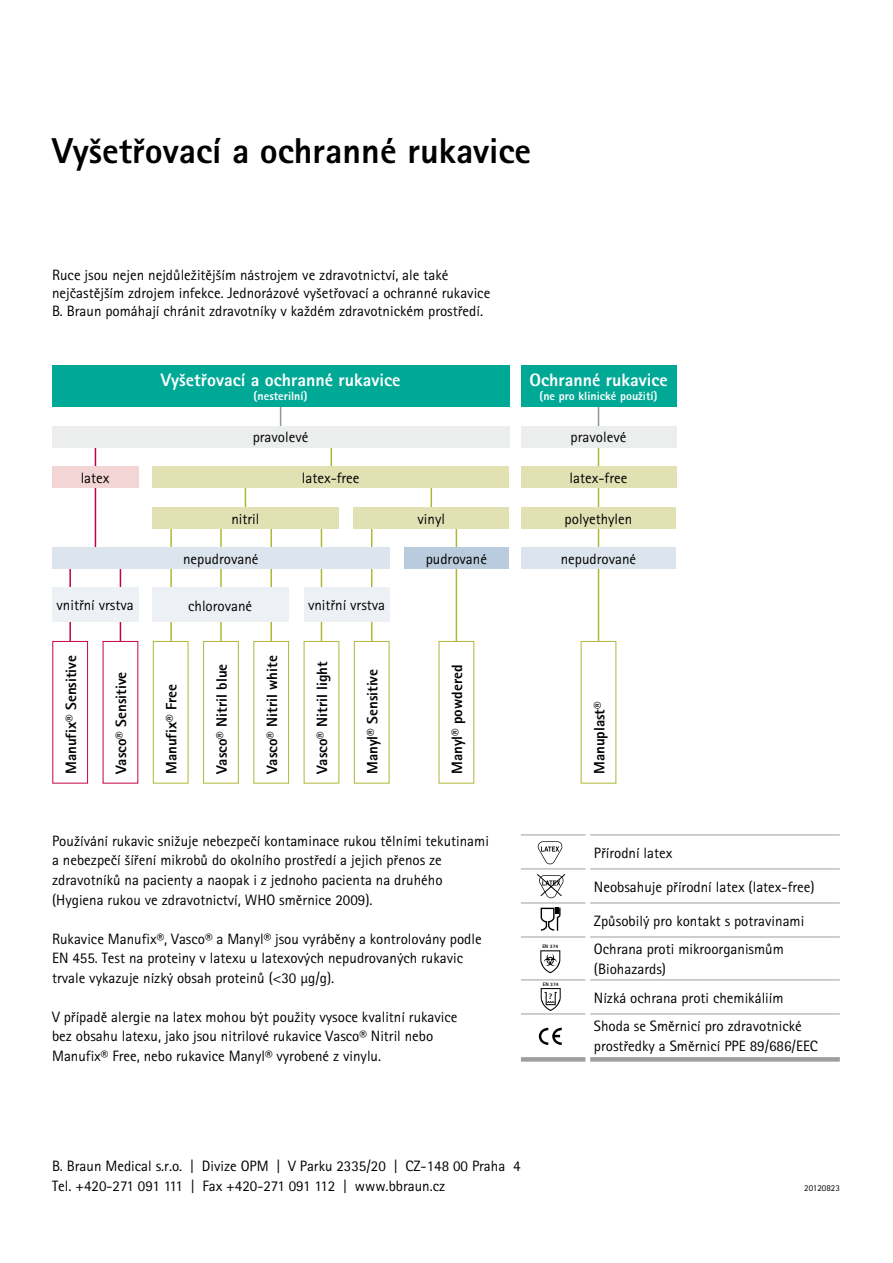
<style>
.page{position:relative;width:893px;height:1263px;background:#fff}
.page>*{position:absolute;margin:0;border:0;box-sizing:border-box;transform-origin:0 0}
.t1{font:36px "Rotis Sans Serif Extra Bold CE";color:#000}
.t2{font:18px "Rotis Sans Serif Extra Bold CE";color:#fff}
.t3{font:15px/19.5px "Rotis Sans Serif CE";color:#000}
.t4{font:15px "Rotis Sans Serif Extra Bold CE";color:#000}
.t5{font:12px "Rotis Sans Serif Extra Bold CE";color:#fff}
.t6{font:9px "Rotis Sans Serif CE";color:#000}
.t7{font:800 7.8px "Rotis Sans Serif";color:#000}
.t8{font:800 5.1px "Rotis Sans Serif";color:#000}
</style>
<div class="page">
<hr style="left:521px;top:868px;width:65px;height:1px;background:#9c9e9f">
<hr style="left:590px;top:868px;width:250px;height:1px;background:#9c9e9f">
<hr style="left:521px;top:902px;width:65px;height:1px;background:#9c9e9f">
<hr style="left:590px;top:902px;width:250px;height:1px;background:#9c9e9f">
<hr style="left:521px;top:936px;width:65px;height:1px;background:#9c9e9f">
<hr style="left:590px;top:936px;width:250px;height:1px;background:#9c9e9f">
<hr style="left:521px;top:979px;width:65px;height:1px;background:#9c9e9f">
<hr style="left:590px;top:979px;width:250px;height:1px;background:#9c9e9f">
<hr style="left:521px;top:1013px;width:65px;height:1px;background:#9c9e9f">
<hr style="left:590px;top:1013px;width:250px;height:1px;background:#9c9e9f">
<div style="left:521px;top:1057px;width:65px;height:5px;background:#9c9e9f"></div>
<div style="left:590px;top:1057px;width:250px;height:5px;background:#9c9e9f"></div>
<hr style="left:521px;top:834px;width:65px;height:1px;background:#9c9e9f">
<hr style="left:590px;top:834px;width:250px;height:1px;background:#9c9e9f">
<hr style="left:95px;top:446px;width:1px;height:108px;background:#c5004b">
<hr style="left:120px;top:563px;width:1px;height:104px;background:#c5004b">
<hr style="left:69px;top:564px;width:2px;height:103px;background:#c5004b">
<hr style="left:280px;top:390px;width:1px;height:52px;background:#90989e">
<hr style="left:598px;top:390px;width:1px;height:52px;background:#90989e">
<hr style="left:371px;top:520px;width:1px;height:155px;background:#afb735">
<hr style="left:331px;top:438px;width:1px;height:45px;background:#afb735">
<hr style="left:270px;top:522px;width:2px;height:189px;background:#afb735">
<hr style="left:220px;top:522px;width:2px;height:189px;background:#afb735">
<hr style="left:170px;top:522px;width:2px;height:189px;background:#afb735">
<hr style="left:245px;top:476px;width:1px;height:47px;background:#afb735">
<div style="left:53px;top:641px;width:35px;height:142px;background:#fff"></div>
<div style="left:52px;top:641px;width:36px;height:142px;border:1px solid #c5004b"></div>
<div style="left:103px;top:641px;width:35px;height:142px;background:#fff"></div>
<div style="left:153px;top:641px;width:35px;height:142px;background:#fff"></div>
<div style="left:153px;top:641px;width:35px;height:142px;border:1px solid #afb735"></div>
<hr style="left:321px;top:522px;width:1px;height:189px;background:#afb735">
<div style="left:204px;top:641px;width:34px;height:142px;background:#fff"></div>
<div style="left:203px;top:641px;width:36px;height:142px;border:1px solid #afb735"></div>
<div style="left:254px;top:641px;width:35px;height:142px;background:#fff"></div>
<div style="left:253px;top:641px;width:36px;height:142px;border:1px solid #afb735"></div>
<div style="left:304px;top:641px;width:35px;height:142px;background:#fff"></div>
<div style="left:354px;top:641px;width:35px;height:142px;background:#fff"></div>
<div style="left:354px;top:641px;width:35px;height:142px;border:1px solid #afb735"></div>
<hr style="left:456px;top:516px;width:1px;height:159px;background:#afb735">
<hr style="left:598px;top:444px;width:1px;height:231px;background:#afb735">
<hr style="left:431px;top:485px;width:1px;height:39px;background:#afb735">
<div style="left:52px;top:366px;width:457px;height:41px;background:#00a996"></div>
<div style="left:521px;top:366px;width:155px;height:41px;background:#00a996"></div>
<div style="left:52px;top:426px;width:457px;height:22px;background:#eceded"></div>
<div style="left:521px;top:426px;width:155px;height:22px;background:#eceded"></div>
<div style="left:52px;top:467px;width:86px;height:21px;background:#f4d5d6"></div>
<div style="left:152px;top:467px;width:357px;height:21px;background:#e1e1b4"></div>
<div style="left:521px;top:467px;width:155px;height:21px;background:#e1e1b4"></div>
<div style="left:152px;top:507px;width:186px;height:21px;background:#e1e1b4"></div>
<div style="left:404px;top:547px;width:105px;height:22px;background:#b9cbdc"></div>
<div style="left:521px;top:547px;width:155px;height:22px;background:#dce4ed"></div>
<div style="left:52px;top:588px;width:86px;height:34px;background:#edf1f6"></div>
<div style="left:304px;top:588px;width:85px;height:34px;background:#edf1f6"></div>
<div style="left:152px;top:588px;width:136px;height:34px;background:#edf1f6"></div>
<div style="left:52px;top:547px;width:337px;height:22px;background:#dce4ed"></div>
<div style="left:354px;top:507px;width:155px;height:21px;background:#e1e1b4"></div>
<div style="left:521px;top:507px;width:155px;height:21px;background:#e1e1b4"></div>
<div style="left:439px;top:641px;width:35px;height:142px;background:#fff"></div>
<div style="left:439px;top:641px;width:35px;height:142px;border:1px solid #afb735"></div>
<div style="left:581px;top:641px;width:35px;height:142px;background:#fff"></div>
<svg style="left:538px;top:841px;width:25px;height:23px"></svg>
<svg style="left:537px;top:874px;width:29px;height:24px"></svg>
<svg style="left:541px;top:908px;width:19px;height:23px"></svg>
<svg style="left:540px;top:950px;width:20px;height:23px"></svg>
<svg style="left:541px;top:988px;width:20px;height:23px"></svg>
<svg style="left:539px;top:1028px;width:23px;height:17px"></svg>
<h1 class="t1" style="left:52px;top:129px;width:481px">Vyšetřovací a ochranné rukavice</h1>
<p class="t3" style="left:52px;top:266px;width:440px;line-height:18px">Ruce jsou nejen nejdůležitějším nástrojem ve zdravotnictví, ale také nejčastějším zdrojem infekce. Jednorázové vyšetřovací a ochranné rukavice<br>B. Braun pomáhají chránit zdravotníky v každém zdravotnickém prostředí.</p>
<p class="t2" style="left:161px;top:369px;width:241px">Vyšetřovací a ochranné rukavice</p>
<p class="t5" style="left:254px;top:389px;width:55px">(nesterilní)</p>
<p class="t2" style="left:529px;top:369px;width:140px">Ochranné rukavice</p>
<p class="t5" style="left:539px;top:389px;width:120px">(ne pro klinické použití)</p>
<p class="t3" style="left:253px;top:427px;width:57px">pravolevé</p>
<p class="t3" style="left:571px;top:427px;width:57px">pravolevé</p>
<p class="t3" style="left:81px;top:469px;width:30px">latex</p>
<p class="t3" style="left:302px;top:469px;width:59px">latex-free</p>
<p class="t3" style="left:570px;top:469px;width:59px">latex-free</p>
<p class="t3" style="left:231px;top:509px;width:30px">nitril</p>
<p class="t3" style="left:426px;top:549px;width:63px">pudrované</p>
<p class="t3" style="left:561px;top:549px;width:77px">nepudrované</p>
<p class="t3" style="left:57px;top:595px;width:79px">vnitřní vrstva</p>
<p class="t3" style="left:188px;top:596px;width:66px">chlorované</p>
<p class="t3" style="left:308px;top:595px;width:79px">vnitřní vrstva</p>
<p class="t3" style="left:418px;top:509px;width:29px">vinyl</p>
<p class="t3" style="left:565px;top:509px;width:69px">polyethylen</p>
<p class="t3" style="left:183px;top:549px;width:77px">nepudrované</p>
<p class="t4" style="left:62px;top:774px;width:121px;rotate:-90deg">Manufix® Sensitive</p>
<p class="t4" style="left:112px;top:774px;width:104px;rotate:-90deg">Vasco® Sensitive</p>
<p class="t4" style="left:162px;top:774px;width:92px;rotate:-90deg">Manufix® Free</p>
<p class="t4" style="left:213px;top:774px;width:112px;rotate:-90deg">Vasco® Nitril blue</p>
<p class="t4" style="left:263px;top:774px;width:120px;rotate:-90deg">Vasco® Nitril white</p>
<p class="t4" style="left:313px;top:774px;width:115px;rotate:-90deg">Vasco® Nitril light</p>
<p class="t4" style="left:363px;top:774px;width:107px;rotate:-90deg">Manyl® Sensitive</p>
<p class="t4" style="left:448px;top:774px;width:111px;rotate:-90deg">Manyl® powdered</p>
<p class="t3" style="left:52px;top:831px;width:438px">Používání rukavic snižuje nebezpečí kontaminace rukou tělními tekutinami a nebezpečí šíření mikrobů do okolního prostředí a jejich přenos ze zdravotníků na pacienty a naopak i z jednoho pacienta na druhého (Hygiena rukou ve zdravotnictví, WHO směrnice 2009).</p>
<p class="t3" style="left:52px;top:929px;width:431px">Rukavice Manufix®, Vasco® a Manyl® jsou vyráběny a kontrolovány podle<br>EN 455. Test na proteiny v latexu u latexových nepudrovaných rukavic trvale vykazuje nízký obsah proteinů (&lt;30 µg/g).</p>
<p class="t3" style="left:52px;top:1007px;width:407px">V případě alergie na latex mohou být použity vysoce kvalitní rukavice bez obsahu latexu, jako jsou nitrilové rukavice Vasco® Nitril nebo<br>Manufix® Free, nebo rukavice Manyl® vyrobené z vinylu.</p>
<p class="t8" style="left:542px;top:943px;width:17px">EN 374</p>
<p class="t8" style="left:543px;top:980px;width:17px">EN 374</p>
<p class="t7" style="left:549px;top:991px;width:5px">?</p>
<p class="t4" style="left:590px;top:774px;width:74px;rotate:-90deg">Manuplast®</p>
<p class="t3" style="left:594px;top:843px;width:80px">Přírodní latex</p>
<p class="t3" style="left:594px;top:877px;width:222px">Neobsahuje přírodní latex (latex-free)</p>
<p class="t3" style="left:594px;top:906px;width:212px;line-height:28.7px">Způsobilý pro kontakt s potravinami<br>Ochrana proti mikroorganismům</p>
<p class="t3" style="left:594px;top:954px;width:209px;line-height:28.8px">(Biohazards)<br>Nízká ochrana proti chemikáliím<br>Shoda se Směrnicí pro zdravotnické</p>
<p class="t3" style="left:594px;top:1036px;width:226px">prostředky a Směrnicí PPE 89/686/EEC</p>
<p class="t7" style="left:630px;top:911px;width:5px">?</p>
<p class="t3" style="left:52px;top:1156px;width:470px">B. Braun Medical s.r.o. | Divize OPM | V Parku 2335/20 | CZ-148 00 Praha 4<br>Tel. +420-271 091 111 | Fax +420-271 091 112 | www.bbraun.cz</p>
<p class="t6" style="left:804px;top:1182px;width:37px">20120823</p>
</div>
